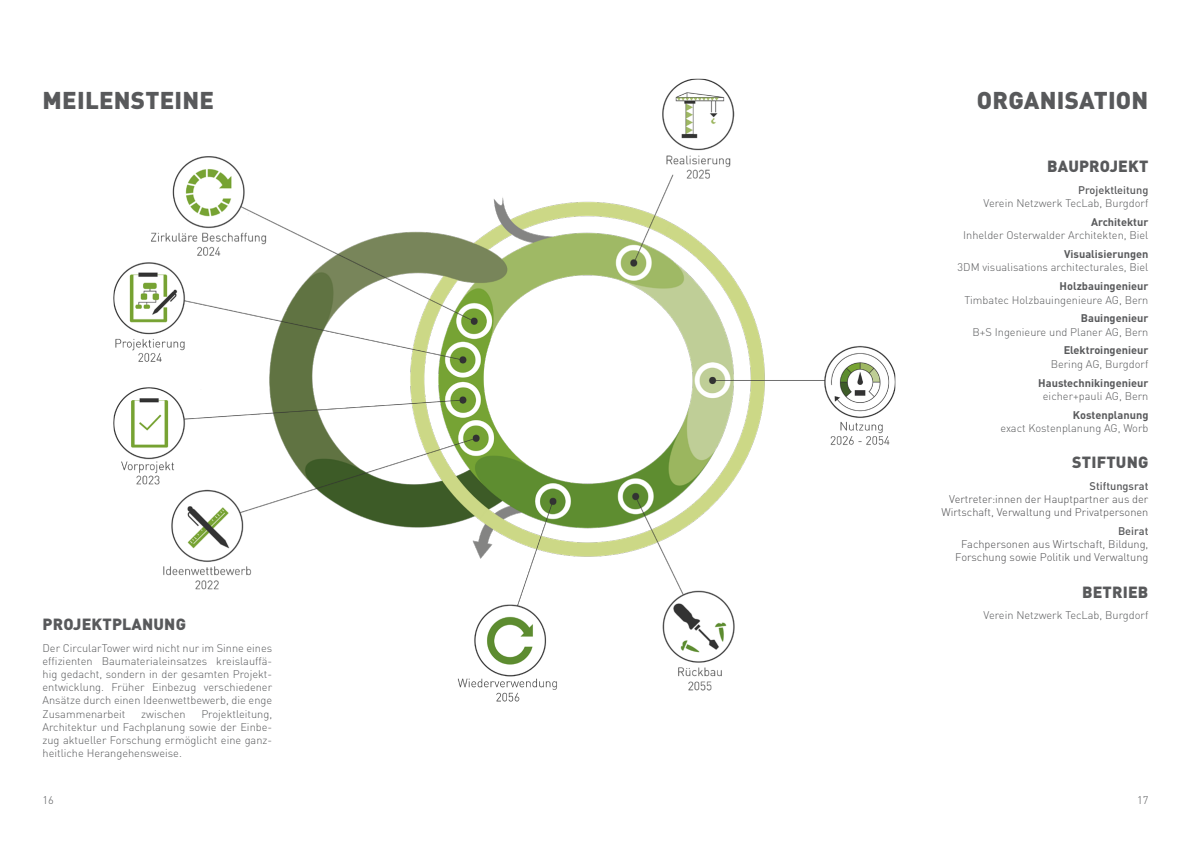
<style>
.page{position:relative;width:1191px;height:842px;background:#fff}
.page>*{position:absolute;margin:0;border:0;box-sizing:border-box;transform-origin:0 0}
.t1{font:900 24px "DINOT";letter-spacing:.01em;color:#58595b}
.t2{font:900 16px "DINOT";letter-spacing:.01em;color:#58595b}
.t3{font:300 11px/13.2px "DINOT";color:#58595b;text-align:justify}
.t4{font:300 11px/13.2px "DINOT";color:#4d4d4f;text-align:right}
.t5{font:700 11px "DINOT";color:#58595b}
.t6{font:500 11px "DINOT";color:#58595b}
</style>
<div class="page">
<img style="left:113px;top:79px;width:782px;height:623px">
<h1 class="t1" style="left:43px;top:84px;width:173px">MEILENSTEINE</h1>
<h2 class="t2" style="left:43px;top:613px;width:145px">PROJEKTPLANUNG</h2>
<p class="t3" style="left:43px;top:641px;width:231px">Der CircularTower wird nicht nur im Sinne eines effizienten Baumaterialeinsatzes kreislauffä&shy;hig gedacht, sondern in der gesamten Projekt&shy;entwicklung. Früher Einbezug verschiedener Ansätze durch einen Ideenwettbewerb, die enge Zusammenarbeit</p>
<p class="t3" style="left:43px;top:707px;width:231px;text-indent:159px">Projektleitung, Architektur und Fachplanung sowie der Einbe&shy;zug aktueller Forschung ermöglicht eine ganz&shy;heitliche Herangehensweise.</p>
<p class="t3" style="left:141px;top:707px;width:46px">zwischen</p>
<h1 class="t1" style="left:977px;top:84px;width:173px">ORGANISATION</h1>
<h2 class="t2" style="left:1047px;top:156px;width:103px">BAUPROJEKT</h2>
<p class="t6" style="left:1078px;top:183px;width:72px">Projektleitung</p>
<p class="t3" style="left:983px;top:197px;width:166px">Verein Netzwerk TecLab, Burgdorf</p>
<p class="t5" style="left:1091px;top:215px;width:59px">Architektur</p>
<p class="t3" style="left:963px;top:229px;width:187px">Inhelder Osterwalder Architekten, Biel</p>
<p class="t5" style="left:1064px;top:247px;width:86px">Visualisierungen</p>
<p class="t3" style="left:957px;top:261px;width:192px">3DM visualisations architecturales, Biel</p>
<p class="t5" style="left:1059px;top:279px;width:90px">Holzbauingenieur</p>
<p class="t3" style="left:964px;top:293px;width:186px">Timbatec Holzbauingenieure AG, Bern</p>
<p class="t5" style="left:1080px;top:311px;width:69px">Bauingenieur</p>
<p class="t3" style="left:972px;top:325px;width:177px">B+S Ingenieure und Planer AG, Bern</p>
<p class="t5" style="left:1063px;top:343px;width:86px">Elektroingenieur</p>
<p class="t3" style="left:1050px;top:357px;width:99px">Bering AG, Burgdorf</p>
<p class="t5" style="left:1038px;top:375px;width:112px">Haustechnikingenieur</p>
<p class="t3" style="left:1042px;top:389px;width:107px">eicher+pauli AG, Bern</p>
<p class="t5" style="left:1073px;top:407px;width:77px">Kostenplanung</p>
<p class="t3" style="left:1000px;top:421px;width:149px">exact Kostenplanung AG, Worb</p>
<h2 class="t2" style="left:1072px;top:451px;width:78px">STIFTUNG</h2>
<p class="t6" style="left:1089px;top:478px;width:60px">Stiftungsrat</p>
<p class="t4" style="left:941px;top:492px;width:208px">Vertreter:innen der Hauptpartner aus der<br>Wirtschaft, Verwaltung und Privatpersonen</p>
<p class="t6" style="left:1118px;top:523px;width:32px">Beirat</p>
<p class="t4" style="left:955px;top:537px;width:195px;text-align:center">Fachpersonen aus Wirtschaft, Bildung,<br>Forschung sowie Politik und Verwaltung</p>
<h2 class="t2" style="left:1082px;top:581px;width:68px">BETRIEB</h2>
<p class="t3" style="left:983px;top:609px;width:166px">Verein Netzwerk TecLab, Burgdorf</p>
<p class="t3" style="left:43px;top:793px;width:13px">16</p>
<p class="t3" style="left:1137px;top:793px;width:13px">17</p>
</div>
